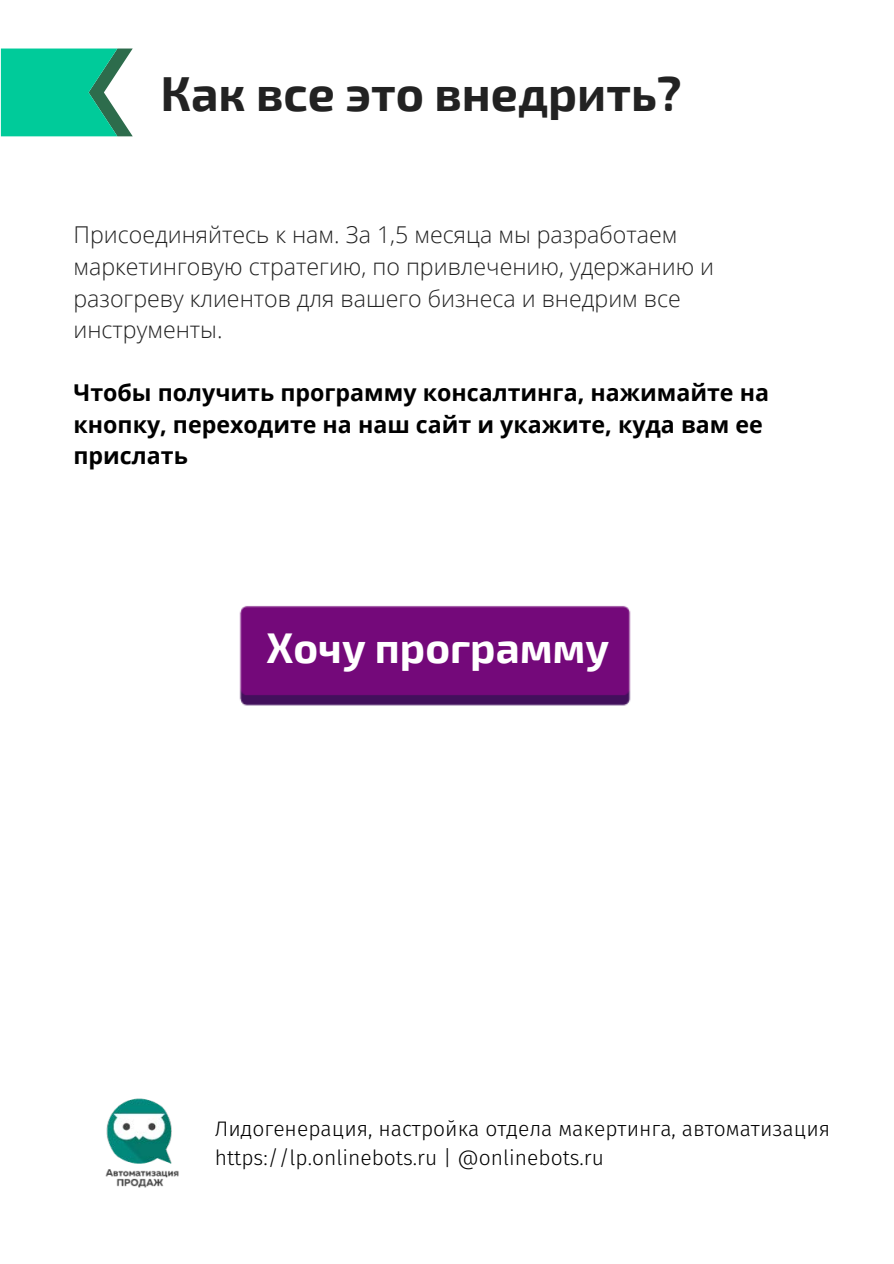
<style>
.page{position:relative;width:894px;height:1264px;background:#fff}
.page>*{position:absolute;margin:0;border:0;box-sizing:border-box;transform-origin:0 0}
.t1{font:700 48px "Exo 2";color:#222}
.t2{font:700 42px "Exo 2";color:#fff}
.t3{font:300 23.25px/31.5px "Open Sans";color:#222}
.t4{font:700 23.25px/31.5px "Open Sans";color:#000}
.t5{font:300 21px/29.2px "Fira Sans";color:#000}
</style>
<div class="page">
<svg style="left:1px;top:49px;width:132px;height:87px;background:#21c59c"></svg>
<img style="left:105px;top:1098px;width:74px;height:90px">
<img style="left:239px;top:605px;width:392px;height:101px">
<h1 class="t1" style="left:160px;top:63px;width:522px">Как все это внедрить?</h1>
<p class="t3" style="left:73px;top:219px;width:642px">Присоединяйтесь к нам. За 1,5 месяца мы разработаем маркетинговую стратегию, по привлечению, удержанию и разогреву клиентов для вашего бизнеса и внедрим все инструменты.</p>
<p class="t4" style="left:73px;top:376px;width:696px">Чтобы получить программу консалтинга, нажимайте на кнопку, переходите на наш сайт и укажите, куда вам ее прислать</p>
<h2 class="t2" style="left:266px;top:620px;width:344px">Хочу программу</h2>
<p class="t5" style="left:215px;top:1113px;width:616px">Лидогенерация, настройка отдела макертинга, автоматизация https://lp.onlinebots.ru | @onlinebots.ru</p>
</div>
